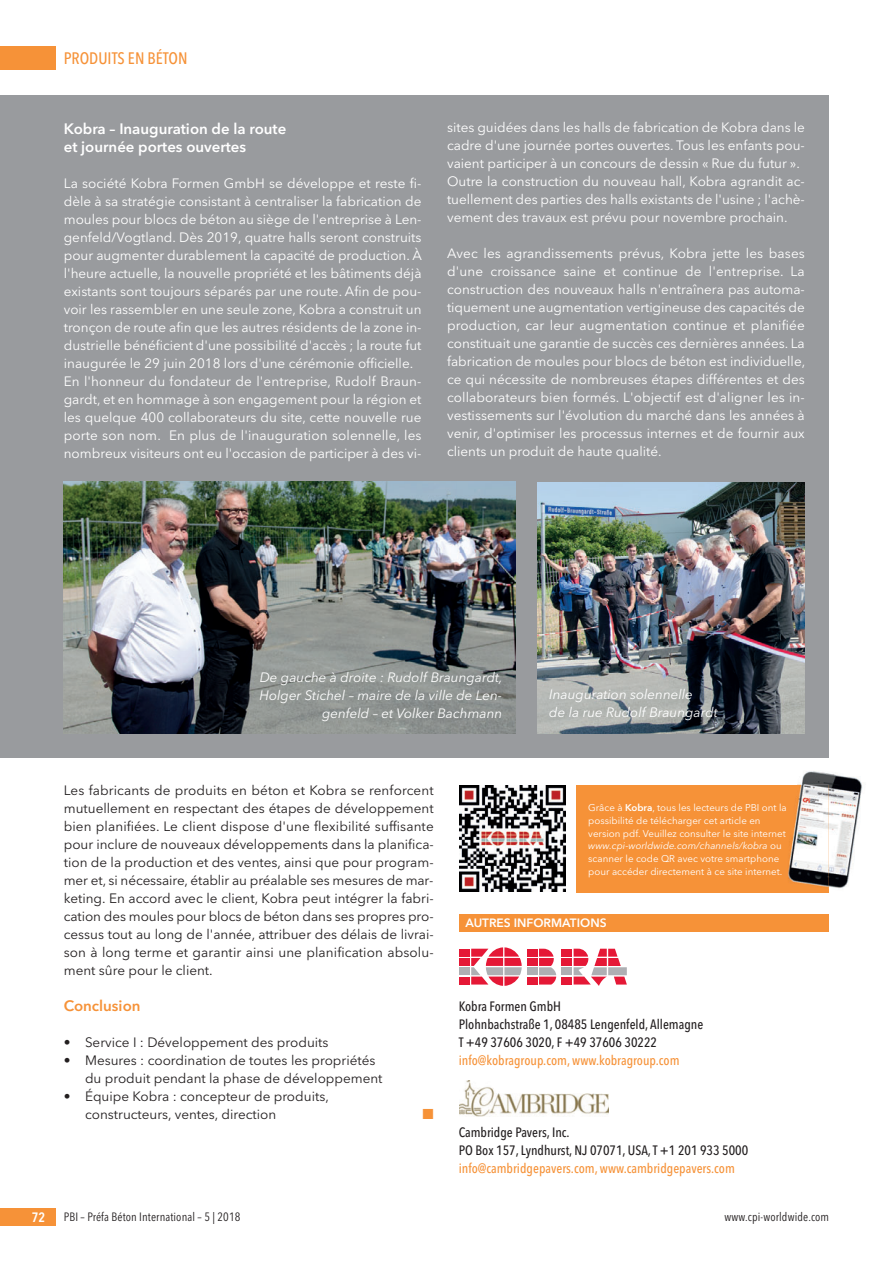
<style>
.page{position:relative;width:893px;height:1263px;background:#fff}
.page>*{position:absolute;margin:0;border:0;box-sizing:border-box;transform-origin:0 0}
.t1{font:500 16.5px "Avenir Next Condensed";color:#f69238}
.t2{font:600 15px/18px "Avenir Next";color:#fff}
.t3{font:600 15px "Avenir Next";color:#f69238}
.t4{font:13.5px/18px "Avenir Next";color:#fff}
.t5{font:13.5px/18px "Avenir Next";color:#231f20}
.t6{font:500 13.5px/18px "Avenir Next Condensed";color:#231f20}
.t7{font:italic 13.5px/18px "Avenir Next";color:#fff;text-align:right}
.t8{font:500 13.5px "Avenir Next Condensed";color:#f69238}
.t9{font:600 13.5px "Avenir Next Condensed";color:#fff}
.t10{font:13.5px "European Pi Three";color:#f69238}
.t11{font:12px "Avenir Next Condensed";letter-spacing:.01em;color:#231f20}
.t12{font:600 12px "Avenir Next";color:#fff}
.t13{font:9.75px/12.8px "Avenir Next";color:#fff}
.s1{font-weight:600}
.s2{font-style:italic}
</style>
<div class="page">
<div style="left:0;top:96px;width:829px;height:662px;background:#999b9e"></div>
<div style="left:0;top:47px;width:55px;height:23px;background:#f69238"></div>
<div style="left:0;top:1208px;width:55px;height:18px;background:#f69238"></div>
<div style="left:459px;top:915px;width:370px;height:17px;background:#f69238"></div>
<div style="left:527px;top:949px;width:11px;height:8px;background:#e51836"></div>
<div style="left:562px;top:949px;width:10px;height:8px;background:#e51836"></div>
<div style="left:562px;top:976px;width:10px;height:8px;background:#e51836"></div>
<svg style="left:574px;top:949px;width:53px;height:37px"></svg>
<div style="left:562px;top:958px;width:10px;height:8px;background:#e51836"></div>
<div style="left:562px;top:967px;width:10px;height:8px;background:#aeafb3"></div>
<div style="left:527px;top:958px;width:11px;height:8px;background:#e51836"></div>
<div style="left:527px;top:967px;width:11px;height:8px;background:#aeafb3"></div>
<div style="left:527px;top:976px;width:11px;height:8px;background:#e51836"></div>
<svg style="left:539px;top:949px;width:17px;height:35px"></svg>
<div style="left:459px;top:949px;width:11px;height:8px;background:#e51836"></div>
<div style="left:459px;top:958px;width:11px;height:8px;background:#e51836"></div>
<div style="left:459px;top:967px;width:11px;height:8px;background:#aeafb3"></div>
<div style="left:459px;top:976px;width:11px;height:8px;background:#e51836"></div>
<svg style="left:471px;top:947px;width:51px;height:39px"></svg>
<img style="left:460px;top:1081px;width:149px;height:35px">
<img style="left:64px;top:482px;width:452px;height:251px">
<img style="left:537px;top:482px;width:268px;height:251px">
<div style="left:576px;top:785px;width:253px;height:107px;background:#f69238"></div>
<img style="left:459px;top:785px;width:107px;height:107px">
<img style="left:797px;top:771px;width:66px;height:118px">
<img style="left:788px;top:785px;width:41px;height:104px">
<p class="t1" style="left:64px;top:51px;width:125px">PRODUITS EN BÉTON</p>
<p class="t2" style="left:64px;top:121px;width:224px">Kobra – Inauguration de la route et journée portes ouvertes</p>
<p class="t4" style="left:64px;top:175px;width:359px">La société Kobra Formen GmbH se développe et reste fi&shy;dèle à sa stratégie consistant à centraliser la fabrication de moules pour blocs de béton au siège de l'entreprise à Len&shy;genfeld/Vogtland. Dès 2019, quatre halls seront construits pour augmenter durablement la capacité de production. À l'heure actuelle, la nouvelle propriété et les bâtiments déjà existants sont toujours séparés par une route. Afin de pou&shy;voir les rassembler en une seule zone, Kobra a construit un tronçon de route afin que les autres résidents de la zone in&shy;dustrielle bénéficient d'une possibilité d'accès ; la route fut inaugurée le 29 juin 2018 lors d'une cérémonie officielle.<br>En l'honneur du fondateur de l'entreprise, Rudolf Braun&shy;gardt, et en hommage à son engagement pour la région et les quelque 400 collaborateurs du site, cette nouvelle rue porte son nom. En plus de l'inauguration solennelle, les nombreux visiteurs ont eu l'occasion de participer à des vi-</p>
<p class="t4" style="left:447px;top:120px;width:359px">sites guidées dans les halls de fabrication de Kobra dans le cadre d'une journée portes ouvertes. Tous les enfants pou&shy;vaient participer à un concours de dessin « Rue du futur ».<br>Outre la construction du nouveau hall, Kobra agrandit ac&shy;tuellement des parties des halls existants de l'usine ; l'achè&shy;vement des travaux est prévu pour novembre prochain.</p>
<p class="t4" style="left:447px;top:246px;width:360px;text-align:justify">Avec les agrandissements prévus, Kobra jette les bases d'une croissance saine et continue de l'entreprise. La construction des nouveaux halls n'entraînera pas automa&shy;tiquement une augmentation vertigineuse des capacités de production, car leur augmentation continue et planifiée constituait une garantie de succès ces dernières années. La fabrication de moules pour blocs de béton est individuelle, ce qui nécessite de nombreuses étapes différentes et des collaborateurs bien formés. L'objectif est d'aligner les in&shy;vestissements sur l'évolution du marché dans les années à venir, d'optimiser les processus internes et de fournir aux clients un produit de haute qualité.</p>
<p class="t7" style="left:260px;top:670px;width:245px">De gauche à droite : Rudolf Braungardt,<br>Holger Stichel – maire de la ville de Len&shy;genfeld – et Volker Bachmann</p>
<p class="t7" style="left:549px;top:687px;width:170px;text-align:left">Inauguration solennelle<br>de la rue Rudolf Braungardt</p>
<p class="t5" style="left:64px;top:782px;width:371px;text-align:justify">Les fabricants de produits en béton et Kobra se renforcent mutuellement en respectant des étapes de développement bien planifiées. Le client dispose d'une flexibilité suffisante pour inclure de nouveaux développements dans la planifica&shy;tion de la production et des ventes, ainsi que pour program&shy;mer et, si nécessaire, établir au préalable ses mesures de mar&shy;keting. En accord avec le client, Kobra peut intégrer la fabri&shy;cation des moules pour blocs de béton dans ses propres pro&shy;cessus tout au long de l'année, attribuer des délais de livrai&shy;son à long terme et garantir ainsi une planification absolu&shy;ment sûre pour le client.</p>
<p class="t3" style="left:64px;top:999px;width:78px">Conclusion</p>
<p class="t5" style="left:64px;top:1034px;width:266px">• Service I : Développement des produits</p>
<p class="t5" style="left:85px;top:1052px;width:299px;text-indent:-21px">• Mesures : coordination de toutes les propriétés du produit pendant la phase de développement</p>
<p class="t5" style="left:85px;top:1088px;width:245px;text-indent:-21px">• Équipe Kobra : concepteur de produits, constructeurs, ventes, direction</p>
<p class="t10" style="left:422px;top:1106px;width:13px">-</p>
<p class="t13" style="left:588px;top:802px;width:200px">Grâce à <span class="s1">Kobra</span>, tous les lecteurs de PBI ont la possibilité de télécharger cet article en version pdf. Veuillez consulter le site internet <span class="s2">www.cpi-worldwide.com/channels/kobra</span> ou scanner le code QR avec votre smartphone pour accéder directement à ce site internet.</p>
<p class="t12" style="left:465px;top:918px;width:143px">AUTRES INFORMATIONS</p>
<p class="t6" style="left:459px;top:998px;width:246px">Kobra Formen GmbH<br>Plohnbachstraße 1, 08485 Lengenfeld, Allemagne<br>T +49 37606 3020, F +49 37606 30222</p>
<p class="t8" style="left:459px;top:1054px;width:222px">info@kobragroup.com, www.kobragroup.com</p>
<p class="t6" style="left:459px;top:1124px;width:291px">Cambridge Pavers, Inc.<br>PO Box 157, Lyndhurst, NJ 07071, USA, T +1 201 933 5000</p>
<p class="t8" style="left:459px;top:1162px;width:278px">info@cambridgepavers.com, www.cambridgepavers.com</p>
<p class="t9" style="left:32px;top:1211px;width:15px">72</p>
<p class="t11" style="left:64px;top:1211px;width:178px">PBI – Préfa Béton International – 5 | 2018</p>
<p class="t11" style="left:725px;top:1211px;width:106px">www.cpi-worldwide.com</p>
</div>
